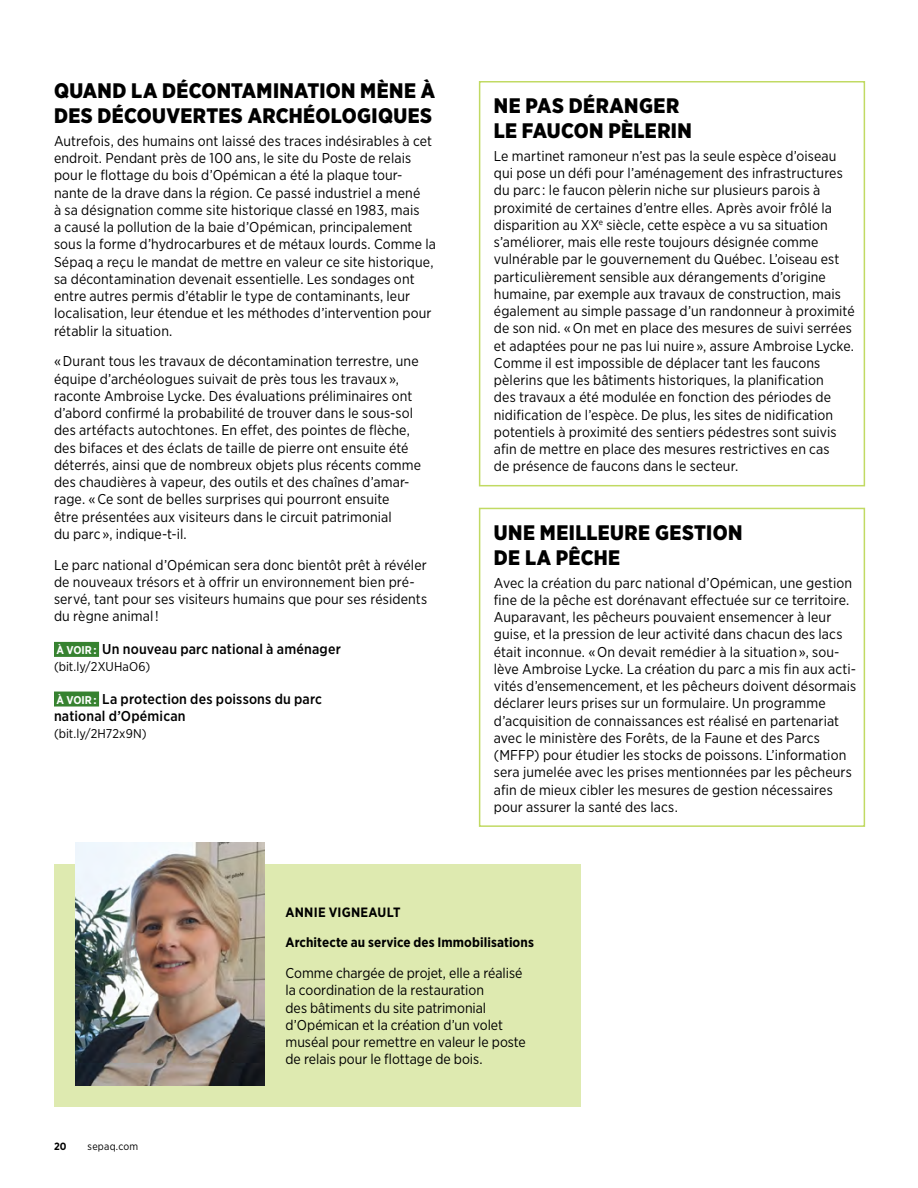
<style>
.page{position:relative;width:918px;height:1188px;background:#fff}
.page>*{position:absolute;margin:0;border:0;box-sizing:border-box;transform-origin:0 0}
.t1{font:900 21px/25.5px "Gotham Narrow";letter-spacing:.015em;color:#000}
.t2{font:14.25px/17.2px "Gotham Narrow";letter-spacing:.005em;color:#000}
.t3{font:500 14.25px/17.2px "Gotham Narrow";letter-spacing:.015em;color:#000}
.t4{font:700 13.5px "Gotham Narrow";letter-spacing:.005em;color:#000}
.t5{font:12.75px "Gotham Narrow";letter-spacing:.005em;color:#000}
.t6{font:10.5px "Gotham Narrow";letter-spacing:.02em;color:#000}
.t7{font:700 10.5px "Gotham Narrow";color:#000}
.s1{font-weight:700;font-size:11.25px;color:#fff}
</style>
<div class="page">
<div style="left:54px;top:642px;width:45px;height:15px;background:#368230"></div>
<div style="left:54px;top:692px;width:45px;height:15px;background:#368230"></div>
<div style="left:54px;top:864px;width:526px;height:243px;background:#deeab0"></div>
<img style="left:75px;top:843px;width:189px;height:243px">
<div style="left:479px;top:81px;width:386px;height:405px;border:2px solid #c1da63"></div>
<div style="left:479px;top:508px;width:386px;height:319px;border:2px solid #c1da63"></div>
<h1 class="t1" style="left:54px;top:77px;width:383px">QUAND LA DÉCONTAMINATION MÈNE À<br>DES DÉCOUVERTES ARCHÉOLOGIQUES</h1>
<p class="t2" style="left:54px;top:132px;width:384px">Autrefois, des humains ont laissé des traces indésirables à cet endroit. Pendant près de 100 ans, le site du Poste de relais pour le flottage du bois d’Opémican a été la plaque tour&shy;nante de la drave dans la région. Ce passé industriel a mené<br>à sa désignation comme site historique classé en 1983, mais<br>a causé la pollution de la baie d’Opémican, principalement sous la forme d’hydrocarbures et de métaux lourds. Comme la Sépaq a reçu le mandat de mettre en valeur ce site historique, sa décontamination devenait essentielle. Les sondages ont entre autres permis d’établir le type de contaminants, leur localisation, leur étendue et les méthodes d’intervention pour rétablir la situation.</p>
<p class="t2" style="left:54px;top:353px;width:369px">« Durant tous les travaux de décontamination terrestre, une équipe d’archéologues suivait de près tous les travaux », raconte Ambroise Lycke. Des évaluations préliminaires ont d’abord confirmé la probabilité de trouver dans le sous-sol des artéfacts autochtones. En effet, des pointes de flèche, des bifaces et des éclats de taille de pierre ont ensuite été déterrés, ainsi que de nombreux objets plus récents comme des chaudières à vapeur, des outils et des chaînes d’amar&shy;rage. « Ce sont de belles surprises qui pourront ensuite<br>être présentées aux visiteurs dans le circuit patrimonial<br>du parc », indique-t-il.</p>
<p class="t2" style="left:54px;top:556px;width:375px">Le parc national d’Opémican sera donc bientôt prêt à révéler de nouveaux trésors et à offrir un environnement bien pré&shy;servé, tant pour ses visiteurs humains que pour ses résidents du règne animal !</p>
<p class="t3" style="left:57px;top:641px;width:286px"><span class="s1">À VOIR :</span> Un nouveau parc national à aménager</p>
<p class="t5" style="left:54px;top:659px;width:98px">(bit.ly/2XUHaO6)</p>
<p class="t3" style="left:54px;top:690px;width:270px"><span class="s1">À VOIR :</span> La protection des poissons du parc national d’Opémican</p>
<p class="t5" style="left:54px;top:726px;width:94px">(bit.ly/2H72x9N)</p>
<h1 class="t1" style="left:494px;top:92px;width:199px">NE PAS DÉRANGER<br>LE FAUCON PÈLERIN</h1>
<p class="t2" style="left:494px;top:147px;width:362px">Le martinet ramoneur n’est pas la seule espèce d’oiseau qui pose un défi pour l’aménagement des infrastructures du parc : le faucon pèlerin niche sur plusieurs parois à proximité de certaines d’entre elles. Après avoir frôlé la disparition au XX<sup>e</sup> siècle, cette espèce a vu sa situation s’améliorer, mais elle reste toujours désignée comme vulnérable par le gouvernement du Québec. L’oiseau est particulièrement sensible aux dérangements d’origine humaine, par exemple aux travaux de construction, mais également au simple passage d’un randonneur à proximité de son nid. « On met en place des mesures de suivi serrées et adaptées pour ne pas lui nuire », assure Ambroise Lycke.<br>Comme il est impossible de déplacer tant les faucons pèlerins que les bâtiments historiques, la planification<br>des travaux a été modulée en fonction des périodes de nidification de l’espèce. De plus, les sites de nidification potentiels à proximité des sentiers pédestres sont suivis afin de mettre en place des mesures restrictives en cas<br>de présence de faucons dans le secteur.</p>
<h1 class="t1" style="left:494px;top:519px;width:250px">UNE MEILLEURE GESTION<br>DE LA PÊCHE</h1>
<p class="t2" style="left:494px;top:574px;width:364px">Avec la création du parc national d’Opémican, une gestion fine de la pêche est dorénavant effectuée sur ce territoire.<br>Auparavant, les pêcheurs pouvaient ensemencer à leur guise, et la pression de leur activité dans chacun des lacs était inconnue. « On devait remédier à la situation », sou&shy;lève Ambroise Lycke. La création du parc a mis fin aux acti&shy;vités d’ensemencement, et les pêcheurs doivent désormais déclarer leurs prises sur un formulaire. Un programme d’acquisition de connaissances est réalisé en partenariat avec le ministère des Forêts, de la Faune et des Parcs (MFFP) pour étudier les stocks de poissons. L’information sera jumelée avec les prises mentionnées par les pêcheurs afin de mieux cibler les mesures de gestion nécessaires pour assurer la santé des lacs.</p>
<p class="t7" style="left:54px;top:1140px;width:14px">20</p>
<p class="t6" style="left:88px;top:1140px;width:52px">sepaq.com</p>
<p class="t4" style="left:286px;top:904px;width:117px">ANNIE VIGNEAULT</p>
<p class="t4" style="left:286px;top:934px;width:250px">Architecte au service des Immobilisations</p>
<p class="t2" style="left:286px;top:964px;width:242px">Comme chargée de projet, elle a réalisé la coordination de la restauration<br>des bâtiments du site patrimonial d’Opémican et la création d’un volet muséal pour remettre en valeur le poste de relais pour le flottage de bois.</p>
</div>
